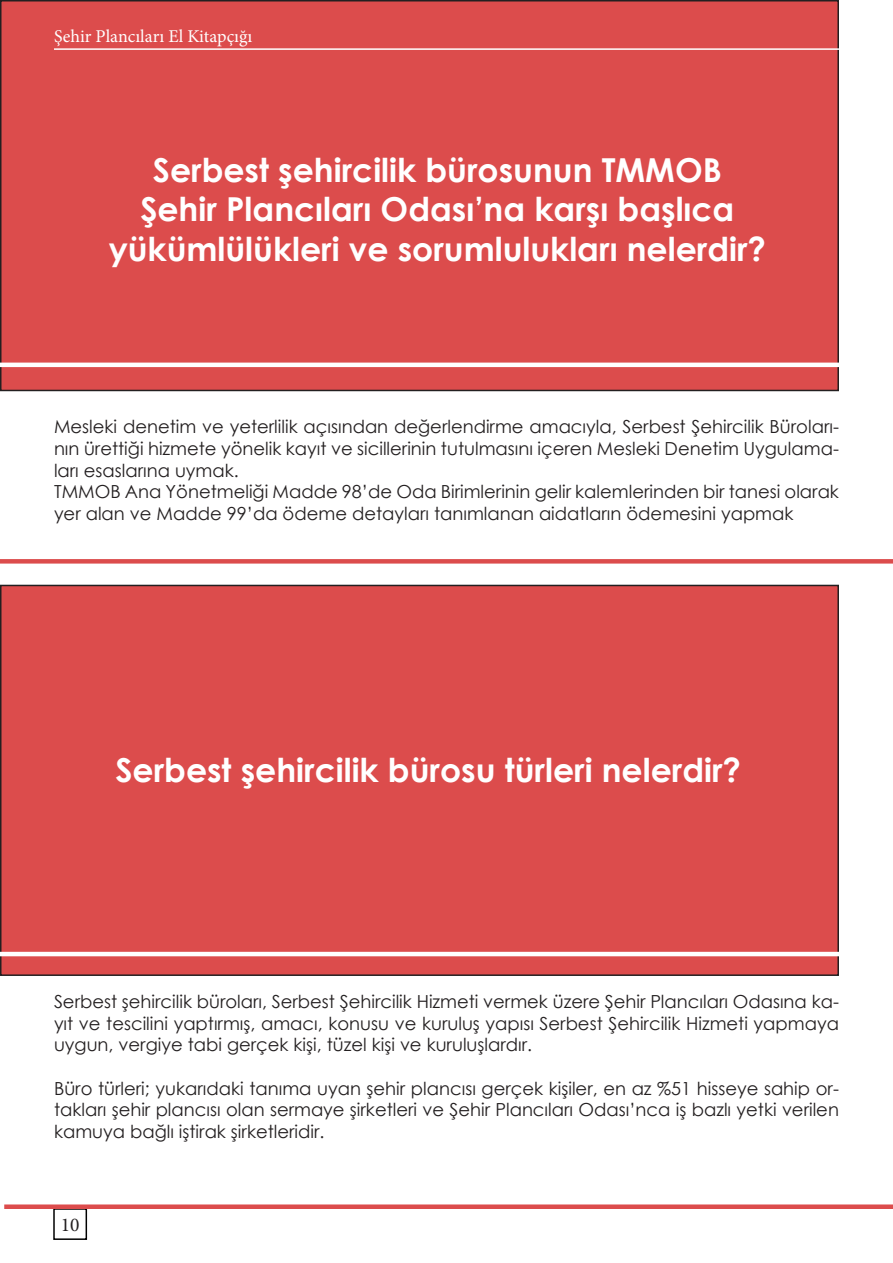
<style>
.page{position:relative;width:893px;height:1263px;background:#fff}
.page>*{position:absolute;margin:0;border:0;box-sizing:border-box;transform-origin:0 0}
.t1{font:700 33px "Century Gothic";color:#fff}
.t2{font:19.5px "Minion Pro";color:#231f20}
.t3{font:18px/21.6px "Century Gothic";color:#231f20;text-align:justify}
.t4{font:18px "Minion Pro";color:#fff}
</style>
<div class="page">
<div style="left:1px;top:1px;width:837px;height:389px;background:#dc4c4c"></div>
<div style="left:0;top:0;width:839px;height:391px;border:2px solid #231f20"></div>
<div style="left:1px;top:585px;width:837px;height:390px;background:#dc4c4c"></div>
<div style="left:0;top:585px;width:839px;height:391px;border:2px solid #231f20"></div>
<div style="left:53px;top:1208px;width:34px;height:32px;border:2px solid #000"></div>
<hr style="left:0;top:363px;width:893px;height:4px;background:#fff">
<hr style="left:0;top:952px;width:893px;height:4px;background:#fff">
<div style="left:0;top:559px;width:893px;height:5px;background:#dc4c4c"></div>
<div style="left:4px;top:1204px;width:889px;height:5px;background:#dc4c4c"></div>
<hr style="left:54px;top:48px;width:785px;height:2px;background:#fff">
<p class="t4" style="left:54px;top:25px;width:200px">Şehir Plancıları El Kitapçığı</p>
<p class="t1" style="left:153px;top:145px;width:570px">Serbest şehircilik bürosunun TMMOB</p>
<p class="t1" style="left:140px;top:184px;width:595px">Şehir Plancıları Odası’na karşı başlıca</p>
<p class="t1" style="left:109px;top:224px;width:659px">yükümlülükleri ve sorumlulukları nelerdir?</p>
<p class="t3" style="left:54px;top:416px;width:786px">Mesleki denetim ve yeterlilik açısından değerlendirme amacıyla, Serbest Şehircilik Büroları&shy;nın ürettiği hizmete yönelik kayıt ve sicillerinin tutulmasını içeren Mesleki Denetim Uygulama&shy;ları esaslarına uymak.</p>
<p class="t3" style="left:54px;top:481px;width:786px">TMMOB Ana Yönetmeliği Madde 98’de Oda Birimlerinin gelir kalemlerinden bir tanesi olarak yer alan ve Madde 99’da ödeme detayları tanımlanan aidatların ödemesini yapmak</p>
<p class="t1" style="left:115px;top:745px;width:627px">Serbest şehircilik bürosu türleri nelerdir?</p>
<p class="t3" style="left:54px;top:991px;width:786px">Serbest şehircilik büroları, Serbest Şehircilik Hizmeti vermek üzere Şehir Plancıları Odasına ka&shy;yıt ve tescilini yaptırmış, amacı, konusu ve kuruluş yapısı Serbest Şehircilik Hizmeti yapmaya uygun, vergiye tabi gerçek kişi, tüzel kişi ve kuruluşlardır.</p>
<p class="t3" style="left:54px;top:1077px;width:786px">Büro türleri; yukarıdaki tanıma uyan şehir plancısı gerçek kişiler, en az %51 hisseye sahip or&shy;takları şehir plancısı olan sermaye şirketleri ve Şehir Plancıları Odası’nca iş bazlı yetki verilen kamuya bağlı iştirak şirketleridir.</p>
<p class="t2" style="left:61px;top:1212px;width:20px">10</p>
</div>
